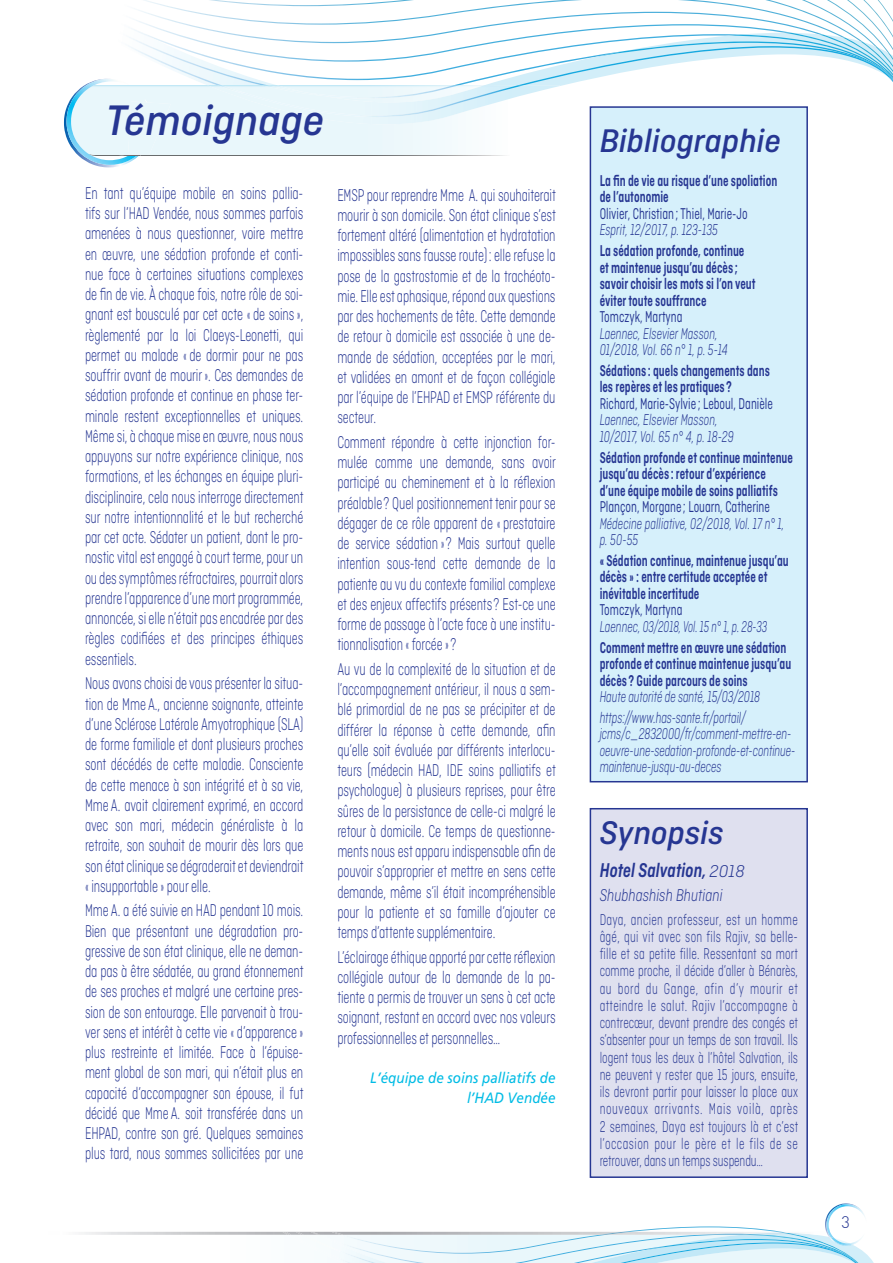
<style>
.page{position:relative;width:893px;height:1263px;background:#fff}
.page>*{position:absolute;margin:0;border:0;box-sizing:border-box;transform-origin:0 0}
.t1{font:italic 500 45px "Ciutadella";color:#263692}
.t2{font:italic 500 34.5px "Ciutadella";color:#263692}
.t3{font:italic 600 21px "Ciutadella";color:#263692;scale:.8 1}
.t4{font:300 18px/20.2px "Ciutadella";letter-spacing:-.01em;color:#263692;text-align:justify;scale:.7 1}
.t5{font:italic 300 18px "Ciutadella";color:#263692;scale:.8 1}
.t6{font:300 16.5px/17.2px "Ciutadella";letter-spacing:-.01em;color:#263692;text-align:justify;scale:.7 1}
.t7{font:600 16.5px/16.5px "Ciutadella";color:#263692;scale:.7 1}
.t8{font:italic 300 16.5px/16.5px "Ciutadella";letter-spacing:-.01em;color:#263692;scale:.7 1}
.t9{font:16.5px "Ciutadella";color:#263692;scale:.7 1}
.t10{font:300 16.5px "DIN";color:#263692}
.t11{font:italic 15px/19.5px "Frutiger";color:#02bce5;text-align:right;scale:.9 1}
.s1{font-weight:300;font-size:18px}
</style>
<div class="page">
<svg style="left:104px;top:0;width:789px;height:85px"></svg>
<svg style="left:181px;top:1203px;width:693px;height:60px"></svg>
<img style="left:140px;top:155px;width:365px;height:1px">
<img style="left:207px;top:85px;width:353px;height:39px">
<img style="left:217px;top:85px;width:307px;height:32px">
<img style="left:64px;top:80px;width:75px;height:87px">
<img style="left:67px;top:79px;width:41px;height:37px">
<div style="left:128px;top:101px;width:43px;height:54px;background:#e9f7fb"></div>
<svg style="left:119px;top:155px;width:21px;height:1px"></svg>
<div style="left:590px;top:809px;width:217px;height:368px;background:#dfe0ef"></div>
<div style="left:590px;top:808px;width:218px;height:370px;border:2px solid #263692"></div>
<div style="left:590px;top:107px;width:217px;height:675px;background:#d6f0fb"></div>
<div style="left:590px;top:106px;width:218px;height:676px;border:2px solid #263692"></div>
<h1 class="t1" style="left:106px;top:95px;width:220px">Témoignage</h1>
<p class="t4" style="left:85px;top:183px;width:314px">En tant qu’équipe mobile en soins pallia&shy;tifs sur l’HAD Vendée, nous sommes parfois amenées à nous questionner, voire mettre en œuvre, une sédation profonde et conti&shy;nue face à certaines situations complexes de fin de vie. À chaque fois, notre rôle de soi&shy;gnant est bousculé par cet acte « de soins », règlementé par la loi Claeys-Leonetti, qui permet au malade « de dormir pour ne pas souffrir avant de mourir ». Ces demandes de sédation profonde et continue en phase ter&shy;minale restent exceptionnelles et uniques.<br>Même si, à chaque mise en œuvre, nous nous appuyons sur notre expérience clinique, nos formations, et les échanges en équipe pluri&shy;disciplinaire, cela nous interroge directement sur notre intentionnalité et le but recherché par cet acte. Sédater un patient, dont le pro&shy;nostic vital est engagé à court terme, pour un ou des symptômes réfractaires, pourrait alors prendre l’apparence d’une mort programmée, annoncée, si elle n’était pas encadrée par des règles codifiées et des principes éthiques essentiels.</p>
<p class="t4" style="left:85px;top:673px;width:314px">Nous avons choisi de vous présenter la situa&shy;tion de Mme A., ancienne soignante, atteinte d’une Sclérose Latérale Amyotrophique (SLA) de forme familiale et dont plusieurs proches sont décédés de cette maladie. Consciente de cette menace à son intégrité et à sa vie, Mme A. avait clairement exprimé, en accord avec son mari, médecin généraliste à la retraite, son souhait de mourir dès lors que son état clinique se dégraderait et deviendrait « insupportable » pour elle.</p>
<p class="t4" style="left:85px;top:900px;width:314px">Mme A. a été suivie en HAD pendant 10 mois.<br>Bien que présentant une dégradation pro&shy;gressive de son état clinique, elle ne deman&shy;da pas à être sédatée, au grand étonnement de ses proches et malgré une certaine pres&shy;sion de son entourage. Elle parvenait à trou&shy;ver sens et intérêt à cette vie « d’apparence » plus restreinte et limitée. Face à l’épuise&shy;ment global de son mari, qui n’était plus en capacité d’accompagner son épouse, il fut décidé que Mme A. soit transférée dans un EHPAD, contre son gré. Quelques semaines plus tard, nous sommes sollicitées par une</p>
<p class="t4" style="left:337px;top:184px;width:314px">EMSP pour reprendre Mme A. qui souhaiterait mourir à son domicile. Son état clinique s’est fortement altéré (alimentation et hydratation impossibles sans fausse route) : elle refuse la pose de la gastrostomie et de la trachéoto&shy;mie. Elle est aphasique, répond aux questions par des hochements de tête. Cette demande de retour à domicile est associée à une de&shy;mande de sédation, acceptées par le mari, et validées en amont et de façon collégiale par l’équipe de l’EHPAD et EMSP référente du secteur.</p>
<p class="t4" style="left:337px;top:432px;width:314px">Comment répondre à cette injonction for&shy;mulée comme une demande, sans avoir participé au cheminement et à la réflexion préalable ? Quel positionnement tenir pour se dégager de ce rôle apparent de « prestataire de service sédation » ? Mais surtout quelle intention sous-tend cette demande de la patiente au vu du contexte familial complexe et des enjeux affectifs présents ? Est-ce une forme de passage à l’acte face à une institu&shy;tionnalisation « forcée » ?</p>
<p class="t4" style="left:337px;top:659px;width:314px">Au vu de la complexité de la situation et de l’accompagnement antérieur, il nous a sem&shy;blé primordial de ne pas se précipiter et de différer la réponse à cette demande, afin qu’elle soit évaluée par différents interlocu&shy;teurs (médecin HAD, IDE soins palliatifs et psychologue) à plusieurs reprises, pour être sûres de la persistance de celle-ci malgré le retour à domicile. Ce temps de questionne&shy;ments nous est apparu indispensable afin de pouvoir s’approprier et mettre en sens cette demande, même s’il était incompréhensible pour la patiente et sa famille d’ajouter ce temps d’attente supplémentaire.</p>
<p class="t4" style="left:337px;top:946px;width:313px">L’éclairage éthique apporté par cette réflexion collégiale autour de la demande de la pa&shy;tiente a permis de trouver un sens à cet acte soignant, restant en accord avec nos valeurs professionnelles et personnelles…</p>
<p class="t11" style="left:370px;top:1068px;width:207px">L’équipe de soins palliatifs de l’HAD Vendée</p>
<h2 class="t2" style="left:600px;top:121px;width:183px">Bibliographie</h2>
<p class="t7" style="left:600px;top:172px;width:255px">La fin de vie au risque d’une spoliation de l’autonomie</p>
<p class="t9" style="left:600px;top:204px;width:213px">Olivier, Christian ; Thiel, Marie-Jo</p>
<p class="t8" style="left:600px;top:222px;width:171px">Esprit, 12/2017, p. 123-135</p>
<p class="t7" style="left:600px;top:242px;width:224px">La sédation profonde, continue et maintenue jusqu’au décès ; savoir choisir les mots si l’on veut éviter toute souffrance</p>
<p class="t9" style="left:600px;top:308px;width:120px">Tomczyk, Martyna</p>
<p class="t8" style="left:600px;top:325px;width:185px">Laennec, Elsevier Masson,<br>01/2018, Vol. 66 n° 1, p. 5-14</p>
<p class="t7" style="left:600px;top:362px;width:245px">Sédations : quels changements dans les repères et les pratiques ?</p>
<p class="t9" style="left:600px;top:394px;width:249px">Richard, Marie-Sylvie ; Leboul, Danièle</p>
<p class="t8" style="left:600px;top:412px;width:193px">Laennec, Elsevier Masson,<br>10/2017, Vol. 65 n° 4, p. 18-29</p>
<p class="t7" style="left:600px;top:449px;width:278px">Sédation profonde et continue maintenue jusqu’au décès : retour d’expérience d’une équipe mobile de soins palliatifs</p>
<p class="t9" style="left:600px;top:498px;width:245px">Plançon, Morgane ; Louarn, Catherine</p>
<p class="t8" style="left:600px;top:515px;width:265px">Médecine palliative, 02/2018, Vol. 17 n° 1, p. 50-55</p>
<p class="t7" style="left:600px;top:552px;width:272px">« Sédation continue, maintenue jusqu’au décès » : entre certitude acceptée et inévitable incertitude</p>
<p class="t9" style="left:600px;top:601px;width:120px">Tomczyk, Martyna</p>
<p class="t8" style="left:600px;top:618px;width:241px">Laennec, 03/2018, Vol. 15 n° 1, p. 28-33</p>
<p class="t7" style="left:600px;top:639px;width:275px">Comment mettre en œuvre une sédation profonde et continue maintenue jusqu’au décès ? Guide parcours de soins</p>
<p class="t8" style="left:600px;top:686px;width:231px;line-height:20.7px">Haute autorité de santé, 15/03/2018 https://www.has-sante.fr/portail/</p>
<p class="t8" style="left:600px;top:726px;width:281px">jcms/c_2832000/fr/comment-mettre-en&shy;oeuvre-une-sedation-profonde-et-continue&shy;maintenue-jusqu-au-deces</p>
<h2 class="t2" style="left:600px;top:813px;width:126px">Synopsis</h2>
<p class="t3" style="left:600px;top:858px;width:183px">Hotel Salvation, <span class="s1">2018</span></p>
<p class="t5" style="left:600px;top:885px;width:155px">Shubhashish Bhutiani</p>
<p class="t6" style="left:600px;top:910px;width:285px">Daya, ancien professeur, est un homme âgé, qui vit avec son fils Rajiv, sa belle&shy;fille et sa petite fille. Ressentant sa mort comme proche, il décide d’aller à Bénarès, au bord du Gange, afin d’y mourir et atteindre le salut. Rajiv l’accompagne à contrecœur, devant prendre des congés et s’absenter pour un temps de son travail. Ils logent tous les deux à l’hôtel Salvation, ils ne peuvent y rester que 15 jours, ensuite, ils devront partir pour laisser la place aux nouveaux arrivants. Mais voilà, après 2 semaines, Daya est toujours là et c’est l’occasion pour le père et le fils de se retrouver, dans un temps suspendu…</p>
<p class="t10" style="left:841px;top:1212px;width:10px">3</p>
</div>
